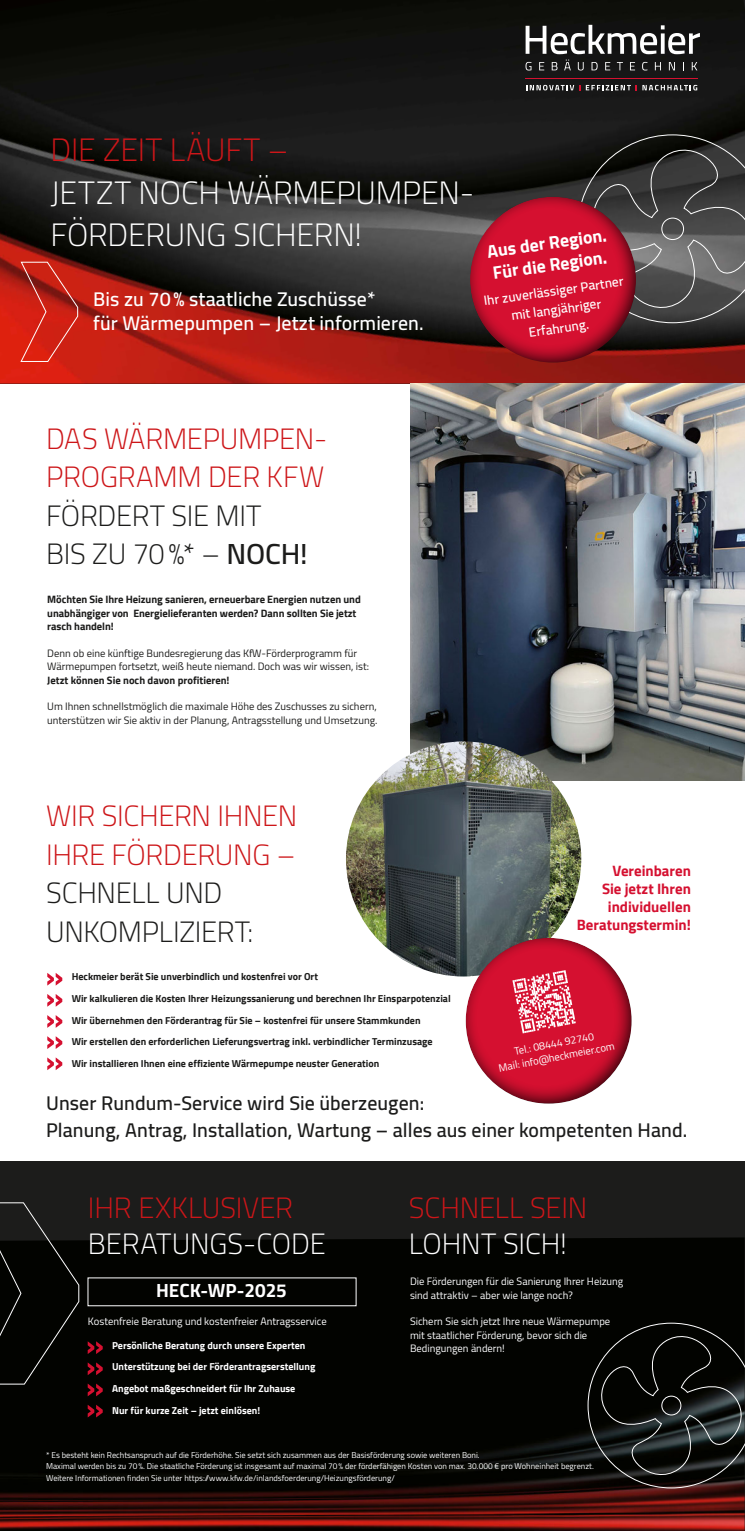
<style>
.page{position:relative;width:745px;height:1531px;background:#fff}
.page>*{position:absolute;margin:0;border:0;box-sizing:border-box;transform-origin:0 0}
.t1{font:300 32px/42.2px "Cairo";letter-spacing:-.01em;color:#fff}
.t2{font:300 32px "Cairo";letter-spacing:-.005em;color:#cd1619}
.t3{font:300 29.12px/38.4px "Cairo";letter-spacing:-.01em;color:#cd1619}
.t4{font:300 29.12px/38.4px "Cairo";letter-spacing:-.01em;color:#1c1c1b}
.t5{font:300 29.12px "Cairo";letter-spacing:-.005em;color:#fff}
.t6{font:600 19.88px/26.8px "Cairo";letter-spacing:.005em;color:#1c1c1b}
.t7{font:600 19.88px/23.4px "Cairo";letter-spacing:.005em;color:#fff}
.t8{font:700 18.88px "Cairo";color:#fff}
.t9{font:700 17.88px/22px "Cairo";color:#fff}
.t10{font:700 14.88px/17.9px "Cairo";color:#d51030;text-align:right}
.t11{font:600 13.38px/19px "Cairo";color:#fff;text-align:center}
.t12{font:10.62px/13.4px "Cairo";color:#fff}
.t13{font:10.62px/13.4px "Cairo";color:#1c1c1b}
.t14{font:700 10.62px/13.4px "Cairo";letter-spacing:-.005em;color:#1c1c1b}
.t15{font:700 10px/21.8px "Cairo";color:#1c1c1b}
.t16{font:700 10px/21.8px "Cairo";color:#fff}
.t17{font:8.38px/11.1px "Cairo";color:#fff}
.s1{font-weight:600}
</style>
<div class="page">
<img style="left:0;top:0;width:744px;height:384px">
<svg style="left:20px;top:262px;width:58px;height:100px;background:#c8291d"></svg>
<svg style="left:576px;top:134px;width:168px;height:189px;background:#464645"></svg>
<div style="left:661px;top:218px;width:22px;height:22px;border:1px solid #fff;border-radius:50%"></div>
<div style="left:468px;top:195px;width:168px;height:169px;background:#1c1c1b;opacity:.91"></div>
<svg style="left:526px;top:85px;width:110px;height:5px"></svg>
<svg style="left:642px;top:85px;width:54px;height:5px"></svg>
<hr style="left:525px;top:78px;width:172px;height:1px;background:#d51130">
<svg style="left:525px;top:62px;width:6px;height:9px"></svg>
<svg style="left:539px;top:62px;width:5px;height:8px"></svg>
<svg style="left:551px;top:62px;width:6px;height:8px"></svg>
<svg style="left:563px;top:60px;width:7px;height:10px"></svg>
<svg style="left:577px;top:62px;width:6px;height:9px"></svg>
<svg style="left:591px;top:62px;width:6px;height:8px"></svg>
<svg style="left:604px;top:62px;width:6px;height:8px"></svg>
<svg style="left:616px;top:62px;width:6px;height:8px"></svg>
<svg style="left:629px;top:62px;width:5px;height:8px"></svg>
<svg style="left:641px;top:62px;width:6px;height:9px"></svg>
<svg style="left:654px;top:62px;width:6px;height:8px"></svg>
<svg style="left:668px;top:62px;width:6px;height:8px"></svg>
<svg style="left:691px;top:62px;width:6px;height:8px"></svg>
<svg style="left:525px;top:25px;width:174px;height:29px"></svg>
<img style="left:410px;top:384px;width:334px;height:397px">
<div style="left:0;top:1161px;width:744px;height:370px;background:#1c1c1b"></div>
<img style="left:0;top:1237px;width:744px;height:294px">
<svg style="left:0;top:1202px;width:79px;height:182px"></svg>
<svg style="left:88px;top:1341px;width:15px;height:13px"></svg>
<svg style="left:88px;top:1404px;width:15px;height:13px"></svg>
<svg style="left:88px;top:1362px;width:15px;height:13px"></svg>
<svg style="left:88px;top:1383px;width:15px;height:13px"></svg>
<svg style="left:47px;top:973px;width:15px;height:12px"></svg>
<svg style="left:47px;top:994px;width:15px;height:13px"></svg>
<svg style="left:47px;top:1036px;width:15px;height:13px"></svg>
<svg style="left:47px;top:1015px;width:15px;height:13px"></svg>
<svg style="left:47px;top:1057px;width:15px;height:13px"></svg>
<img style="left:346px;top:741px;width:235px;height:235px;border-radius:118px">
<div style="left:464px;top:936px;width:167px;height:169px;background:#1c1c1b;opacity:.91"></div>
<svg style="left:512px;top:970px;width:63px;height:63px;background:#e36378"></svg>
<svg style="left:587px;top:1322px;width:157px;height:166px;background:#181917"></svg>
<div style="left:661px;top:1396px;width:19px;height:19px;border:1px solid #fff;border-radius:50%"></div>
<h1 class="t2" style="left:51px;top:124px;width:239px">DIE ZEIT LÄUFT –</h1>
<h1 class="t1" style="left:51px;top:171px;width:425px">JETZT NOCH WÄRMEPUMPEN-<br>FÖRDERUNG SICHERN!</h1>
<h3 class="t7" style="left:93px;top:288px;width:331px">Bis zu 70% staatliche Zuschüsse*<br>für Wärmepumpen – Jetzt informieren.</h3>
<h3 class="t9" style="left:485px;top:241px;width:122px;rotate:-8deg">Aus der Region.<br>Für die Region.</h3>
<h3 class="t11" style="left:482px;top:291px;width:142px;rotate:-8deg">Ihr zuverlässiger Partner mit langjähriger<br>Erfahrung.</h3>
<h2 class="t3" style="left:46px;top:419px;width:282px">DAS WÄRMEPUMPEN-<br>PROGRAMM DER KFW</h2>
<h2 class="t4" style="left:46px;top:496px;width:263px">FÖRDERT SIE MIT<br>BIS ZU 70%* – <span class="s1">NOCH!</span></h2>
<p class="t14" style="left:47px;top:593px;width:315px">Möchten Sie Ihre Heizung sanieren, erneuerbare Energien nutzen und unabhängiger von Energielieferanten werden? Dann sollten Sie jetzt rasch handeln!</p>
<p class="t13" style="left:47px;top:646px;width:323px">Denn ob eine künftige Bundesregierung das KfW-Förderprogramm für<br>Wärmepumpen fortsetzt, weiß heute niemand. Doch was wir wissen, ist:</p>
<p class="t14" style="left:47px;top:673px;width:184px">Jetzt können Sie noch davon profitieren!</p>
<p class="t13" style="left:47px;top:700px;width:331px">Um Ihnen schnellstmöglich die maximale Höhe des Zuschusses zu sichern, unterstützen wir Sie aktiv in der Planung, Antragsstellung und Umsetzung.</p>
<h2 class="t3" style="left:46px;top:797px;width:253px">WIR SICHERN IHNEN<br>IHRE FÖRDERUNG –</h2>
<h2 class="t4" style="left:46px;top:873px;width:208px">SCHNELL UND<br>UNKOMPLIZIERT:</h2>
<p class="t15" style="left:72px;top:966px;width:380px">Heckmeier berät Sie unverbindlich und kostenfrei vor Ort<br>Wir kalkulieren die Kosten Ihrer Heizungssanierung und berechnen Ihr Einsparpotenzial Wir übernehmen den Förderantrag für Sie – kostenfrei für unsere Stammkunden<br>Wir erstellen den erforderlichen Lieferungsvertrag inkl. verbindlicher Terminzusage Wir installieren Ihnen eine effiziente Wärmepumpe neuster Generation</p>
<h3 class="t10" style="left:576px;top:862px;width:115px">Vereinbaren<br>Sie jetzt Ihren individuellen<br>Beratungstermin!</h3>
<p class="t12" style="left:494px;top:1048px;width:119px;text-align:center;rotate:-11deg">Tel.: 08444 92740<br>Mail: info@heckmeier.com</p>
<h3 class="t6" style="left:46px;top:1090px;width:642px">Unser Rundum-Service wird Sie überzeugen:<br>Planung, Antrag, Installation, Wartung – alles aus einer kompetenten Hand.</h3>
<h2 class="t3" style="left:88px;top:1188px;width:206px">IHR EXKLUSIVER</h2>
<h2 class="t5" style="left:88px;top:1220px;width:239px">BERATUNGS-CODE</h2>
<h3 class="t8" style="left:156px;top:1280px;width:132px">HECK-WP-2025</h3>
<p class="t12" style="left:88px;top:1315px;width:240px">Kostenfreie Beratung und kostenfreier Antragsservice</p>
<p class="t16" style="left:112px;top:1334px;width:205px">Persönliche Beratung durch unsere Experten Unterstützung bei der Förderantragserstellung Angebot maßgeschneidert für Ihr Zuhause<br>Nur für kurze Zeit – jetzt einlösen!</p>
<h2 class="t3" style="left:408px;top:1188px;width:180px">SCHNELL SEIN</h2>
<h2 class="t5" style="left:408px;top:1220px;width:160px">LOHNT SICH!</h2>
<p class="t12" style="left:410px;top:1274px;width:214px">Die Förderungen für die Sanierung Ihrer Heizung sind attraktiv – aber wie lange noch?</p>
<p class="t12" style="left:410px;top:1315px;width:202px">Sichern Sie sich jetzt Ihre neue Wärmepumpe mit staatlicher Förderung, bevor sich die<br>Bedingungen ändern!</p>
<p class="t17" style="left:46px;top:1449px;width:549px">* Es besteht kein Rechtsanspruch auf die Förderhöhe. Sie setzt sich zusammen aus der Basisförderung sowie weiteren Boni.<br>Maximal werden bis zu 70%. Die staatliche Förderung ist insgesamt auf maximal 70% der förderfähigen Kosten von max. 30.000 € pro Wohneinheit begrenzt.<br>Weitere Informationen finden Sie unter https://www.kfw.de/inlandsfoerderung/Heizungsförderung/</p>
</div>
